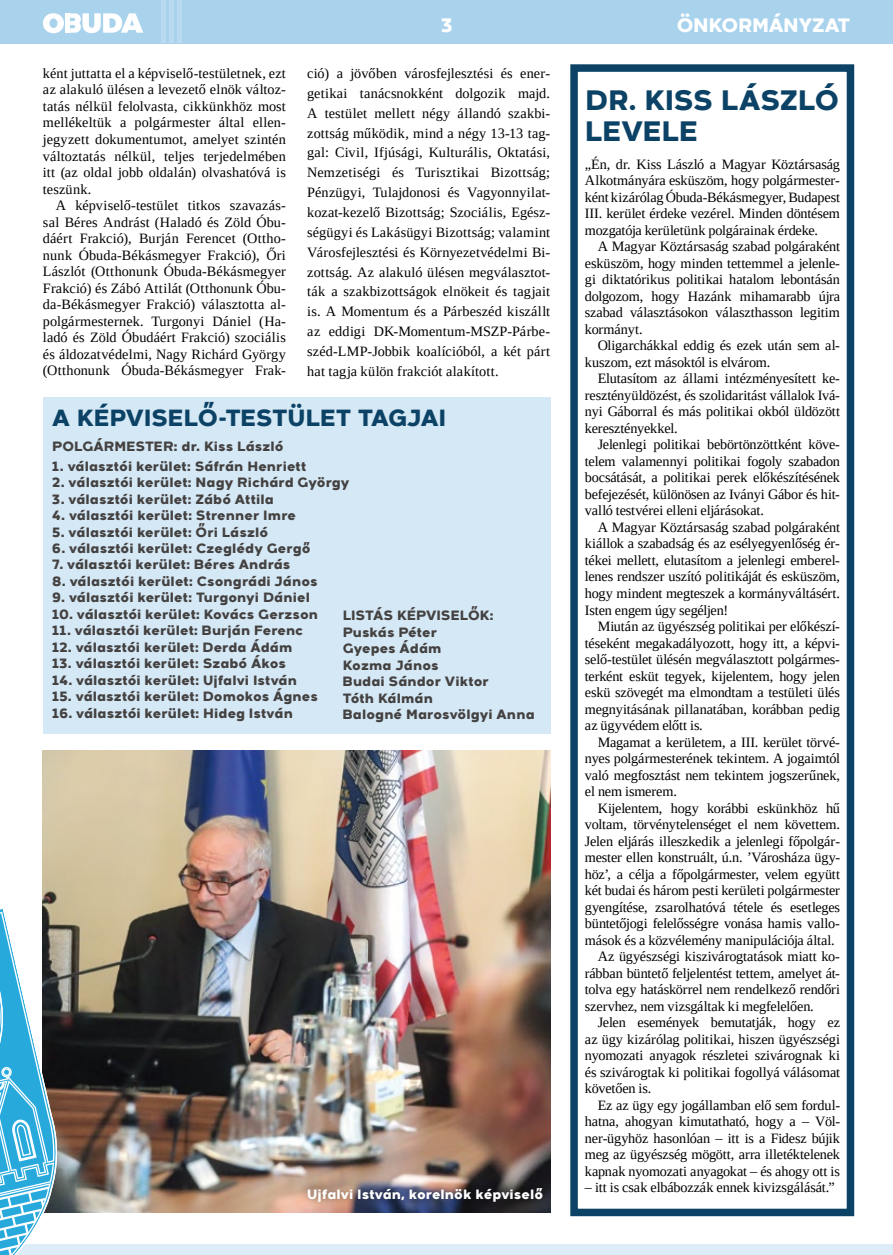
<style>
.page{position:relative;width:893px;height:1255px;background:#fff}
.page>*{position:absolute;margin:0;border:0;box-sizing:border-box;transform-origin:0 0}
.t1{font:800 28.05px/31.3px "Arkibal Display";letter-spacing:-.01em;color:#0b4265}
.t2{font:800 23.4px "Arkibal Display";letter-spacing:-.015em;color:#0b4265}
.t3{font:800 19.5px "Arkibal Display";letter-spacing:-.02em;color:#fff}
.t4{font:14.25px/16.5px "Liberation Serif";letter-spacing:-.01em;color:#000;text-align:justify}
.t5{font:800 13.5px/16.5px "Arkibal";letter-spacing:.005em;color:#444141}
.t6{font:800 13.5px "Arkibal";letter-spacing:.005em;color:#fff}
</style>
<div class="page">
<div style="left:0;top:0;width:893px;height:43px;background:#a9d2ed"></div>
<div style="left:1px;top:1244px;width:892px;height:10px;background:#deecf7"></div>
<hr style="left:161px;top:0;width:4px;height:43px;background:#b9daf0">
<div style="left:169px;top:0;width:5px;height:43px;background:#b9daf0"></div>
<div style="left:177px;top:0;width:5px;height:43px;background:#b9daf0"></div>
<svg style="left:43px;top:13px;width:100px;height:20px"></svg>
<div style="left:65px;top:13px;width:5px;height:20px;background:#fff"></div>
<img style="left:43px;top:750px;width:507px;height:462px">
<svg style="left:0;top:907px;width:59px;height:347px"></svg>
<div style="left:43px;top:397px;width:507px;height:336px;background:#d5e8f5"></div>
<div style="left:570px;top:64px;width:284px;height:1152px;border:8px solid #0b4265"></div>
<div style="left:299px;top:1179px;width:252px;height:31px;background:#000;opacity:.75"></div>
<h3 class="t3" style="left:441px;top:10px;width:13px">3</h3>
<h3 class="t3" style="left:677px;top:10px;width:175px">ÖNKORMÁNYZAT</h3>
<p class="t4" style="left:43px;top:65px;width:244px">ként juttatta el a képviselő-testületnek, ezt az alakuló ülésen a levezető elnök változ&shy;tatás nélkül felolvasta, cikkünkhöz most mellékeltük a polgármester által ellen&shy;jegyzett dokumentumot, amelyet szintén változtatás nélkül, teljes terjedelmében itt (az oldal jobb oldalán) olvashatóvá is teszünk.</p>
<p class="t4" style="left:43px;top:197px;width:244px;text-indent:13px">A képviselő-testület titkos szavazás&shy;sal Béres Andrást (Haladó és Zöld Óbu&shy;dáért Frakció), Burján Ferencet (Ottho&shy;nunk Óbuda-Békásmegyer Frakció), Őri Lászlót (Otthonunk Óbuda-Békásmegyer Frakció) és Zábó Attilát (Otthonunk Óbu&shy;da-Békásmegyer Frakció) választotta al&shy;polgármesternek. Turgonyi Dániel (Ha&shy;ladó és Zöld Óbudáért Frakció) szociális és áldozatvédelmi, Nagy Richárd György (Otthonunk Óbuda-Békásmegyer Frak-</p>
<p class="t4" style="left:307px;top:63px;width:245px;line-height:19.8px">ció) a jövőben városfejlesztési és ener&shy;getikai tanácsnokként dolgozik majd.<br>A testület mellett négy állandó szakbi&shy;zottság működik, mind a négy 13-13 tag&shy;gal: Civil, Ifjúsági, Kulturális, Oktatási, Nemzetiségi és Turisztikai Bizottság; Pénzügyi, Tulajdonosi és Vagyonnyilat&shy;kozat-kezelő Bizottság; Szociális, Egész&shy;ségügyi és Lakásügyi Bizottság; valamint Városfejlesztési és Környezetvédelmi Bi&shy;zottság. Az alakuló ülésen megválasztot&shy;ták a szakbizottságok elnökeit és tagjait is. A Momentum és a Párbeszéd kiszállt az eddigi DK-Momentum-MSZP-Párbe&shy;széd-LMP-Jobbik koalícióból, a két párt hat tagja külön frakciót alakított.</p>
<h2 class="t2" style="left:52px;top:400px;width:395px">A KÉPVISELŐ-TESTÜLET TAGJAI</h2>
<p class="t5" style="left:52px;top:437px;width:233px">POLGÁRMESTER: dr. Kiss László</p>
<p class="t5" style="left:52px;top:457px;width:255px">1. választói kerület: Sáfrán Henriett</p>
<p class="t5" style="left:52px;top:473px;width:299px">2. választói kerület: Nagy Richárd György</p>
<p class="t5" style="left:52px;top:490px;width:223px">3. választói kerület: Zábó Attila</p>
<p class="t5" style="left:52px;top:506px;width:245px">4. választói kerület: Strenner Imre</p>
<p class="t5" style="left:52px;top:523px;width:217px">5. választói kerület: Őri László</p>
<p class="t5" style="left:52px;top:539px;width:260px">6. választói kerület: Czeglédy Gergő</p>
<p class="t5" style="left:52px;top:556px;width:240px">7. választói kerület: Béres András</p>
<p class="t5" style="left:52px;top:572px;width:267px">8. választói kerület: Csongrádi János</p>
<p class="t5" style="left:52px;top:589px;width:259px">9. választói kerület: Turgonyi Dániel</p>
<p class="t5" style="left:52px;top:605px;width:267px">10. választói kerület: Kovács Gerzson</p>
<p class="t5" style="left:52px;top:622px;width:252px">11. választói kerület: Burján Ferenc</p>
<p class="t5" style="left:52px;top:638px;width:242px">12. választói kerület: Derda Ádám</p>
<p class="t5" style="left:52px;top:655px;width:235px">13. választói kerület: Szabó Ákos</p>
<p class="t5" style="left:52px;top:671px;width:246px">14. választói kerület: Ujfalvi István</p>
<p class="t5" style="left:52px;top:688px;width:267px">15. választói kerület: Domokos Ágnes</p>
<p class="t5" style="left:52px;top:704px;width:242px">16. választói kerület: Hideg István</p>
<p class="t5" style="left:343px;top:606px;width:193px">LISTÁS KÉPVISELŐK:<br>Puskás Péter<br>Gyepes Ádám<br>Kozma János<br>Budai Sándor Viktor<br>Tóth Kálmán<br>Balogné Marosvölgyi Anna</p>
<p class="t6" style="left:307px;top:1184px;width:237px">Ujfalvi István, korelnök képviselő</p>
<h1 class="t1" style="left:585px;top:83px;width:256px">DR. KISS LÁSZLÓ<br>LEVELE</h1>
<p class="t4" style="left:585px;top:156px;width:257px">„Én, dr. Kiss László a Magyar Köztársaság Alkotmányára esküszöm, hogy polgármester&shy;ként kizárólag Óbuda-Békásmegyer, Budapest III. kerület érdeke vezérel. Minden döntésem mozgatója kerületünk polgárainak érdeke.</p>
<p class="t4" style="left:585px;top:238px;width:257px;text-indent:13px">A Magyar Köztársaság szabad polgáraként esküszöm, hogy minden tettemmel a jelenle&shy;gi diktatórikus politikai hatalom lebontásán dolgozom, hogy Hazánk mihamarabb újra szabad választásokon választhasson legitim kormányt.</p>
<p class="t4" style="left:585px;top:337px;width:257px;text-indent:13px">Oligarchákkal eddig és ezek után sem al&shy;kuszom, ezt másoktól is elvárom.</p>
<p class="t4" style="left:585px;top:370px;width:257px;text-indent:13px">Elutasítom az állami intézményesített ke&shy;resztényüldözést, és szolidaritást vállalok Ivá&shy;nyi Gáborral és más politikai okból üldözött keresztényekkel.</p>
<p class="t4" style="left:585px;top:436px;width:257px;text-indent:13px">Jelenlegi politikai bebörtönzöttként köve&shy;telem valamennyi politikai fogoly szabadon bocsátását, a politikai perek előkészítésének befejezését, különösen az Iványi Gábor és hit&shy;valló testvérei elleni eljárásokat.</p>
<p class="t4" style="left:585px;top:519px;width:257px;text-indent:13px">A Magyar Köztársaság szabad polgáraként kiállok a szabadság és az esélyegyenlőség ér&shy;tékei mellett, elutasítom a jelenlegi emberel&shy;lenes rendszer uszító politikáját és esküszöm, hogy mindent megteszek a kormányváltásért.<br>Isten engem úgy segéljen!</p>
<p class="t4" style="left:585px;top:618px;width:257px;text-indent:13px">Miután az ügyészség politikai per előkészí&shy;téseként megakadályozott, hogy itt, a képvi&shy;selő-testület ülésén megválasztott polgármes&shy;terként esküt tegyek, kijelentem, hogy jelen eskü szövegét ma elmondtam a testületi ülés megnyitásának pillanatában, korábban pedig az ügyvédem előtt is.</p>
<p class="t4" style="left:585px;top:733px;width:257px;text-indent:13px">Magamat a kerületem, a III. kerület törvé&shy;nyes polgármesterének tekintem. A jogaimtól való megfosztást nem tekintem jogszerűnek, el nem ismerem.</p>
<p class="t4" style="left:598px;top:799px;width:244px">Kijelentem, hogy korábbi eskünkhöz hű</p>
<p class="t4" style="left:585px;top:816px;width:257px">voltam, törvénytelenséget el nem követtem.</p>
<p class="t4" style="left:585px;top:832px;width:257px">Jelen eljárás illeszkedik a jelenlegi főpolgár-</p>
<p class="t4" style="left:585px;top:849px;width:257px">mester ellen konstruált, ú.n. ’Városháza ügy-</p>
<p class="t4" style="left:585px;top:865px;width:257px">höz’, a célja a főpolgármester, velem együtt</p>
<p class="t4" style="left:585px;top:882px;width:257px">két budai és három pesti kerületi polgármester</p>
<p class="t4" style="left:585px;top:898px;width:257px">gyengítése, zsarolhatóvá tétele és esetleges</p>
<p class="t4" style="left:585px;top:915px;width:257px">büntetőjogi felelősségre vonása hamis vallo-</p>
<p class="t4" style="left:585px;top:931px;width:251px">mások és a közvélemény manipulációja által.</p>
<p class="t4" style="left:598px;top:948px;width:244px">Az ügyészségi kiszivárogtatások miatt ko-</p>
<p class="t4" style="left:585px;top:964px;width:257px">rábban büntető feljelentést tettem, amelyet át-</p>
<p class="t4" style="left:585px;top:981px;width:257px">tolva egy hatáskörrel nem rendelkező rendőri</p>
<p class="t4" style="left:585px;top:997px;width:230px">szervhez, nem vizsgáltak ki megfelelően.</p>
<p class="t4" style="left:598px;top:1014px;width:244px">Jelen események bemutatják, hogy ez</p>
<p class="t4" style="left:585px;top:1030px;width:257px">az ügy kizárólag politikai, hiszen ügyészségi</p>
<p class="t4" style="left:585px;top:1047px;width:257px">nyomozati anyagok részletei szivárognak ki</p>
<p class="t4" style="left:585px;top:1063px;width:257px">és szivárogtak ki politikai fogollyá válásomat</p>
<p class="t4" style="left:585px;top:1080px;width:68px">követően is.</p>
<p class="t4" style="left:598px;top:1096px;width:244px">Ez az ügy egy jogállamban elő sem fordul-</p>
<p class="t4" style="left:585px;top:1113px;width:257px">hatna, ahogyan kimutatható, hogy a – Völ-</p>
<p class="t4" style="left:585px;top:1129px;width:257px">ner-ügyhöz hasonlóan – itt is a Fidesz bújik</p>
<p class="t4" style="left:585px;top:1146px;width:257px">meg az ügyészség mögött, arra illetéktelenek</p>
<p class="t4" style="left:585px;top:1162px;width:257px">kapnak nyomozati anyagokat – és ahogy ott is</p>
<p class="t4" style="left:585px;top:1179px;width:251px">– itt is csak elbábozzák ennek kivizsgálását.”</p>
</div>
